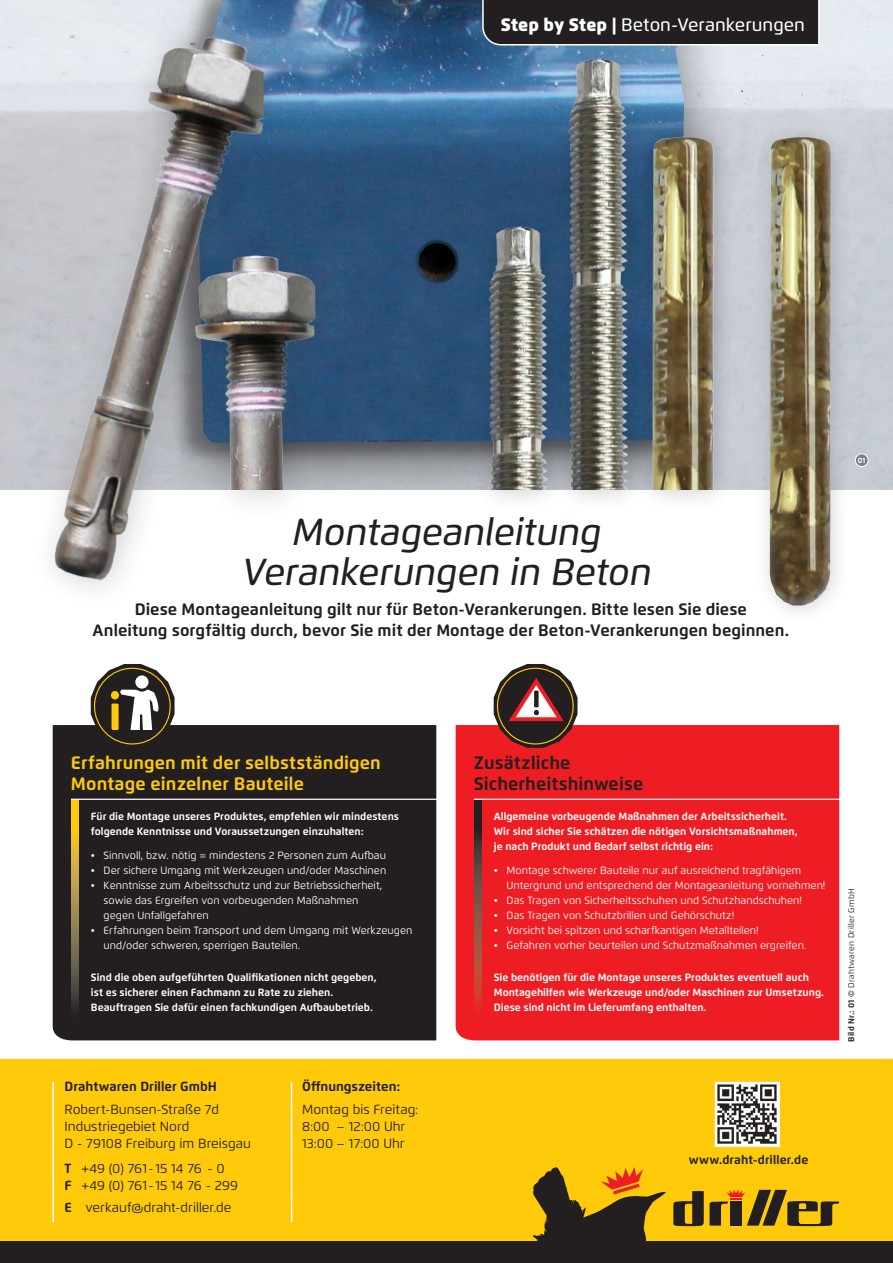
<style>
.page{position:relative;width:893px;height:1263px;background:#fff}
.page>*{position:absolute;margin:0;border:0;box-sizing:border-box;transform-origin:0 0}
.t1{font:italic 500 37.5px/40.5px "Flexo";letter-spacing:-.005em;color:#231f20;text-align:center}
.t2{font:700 18px/21.6px "Flexo";letter-spacing:.005em;color:#feca0a}
.t3{font:500 18px "Flexo";color:#fff}
.t4{font:700 18px/21.6px "Flexo";letter-spacing:.005em;color:#231f20}
.t5{font:700 16.5px/21px "Flexo";letter-spacing:.005em;color:#231f20;text-align:center}
.t6{font:13.2px/16.8px "Flexo";color:#231f20}
.t7{font:700 13.2px "Flexo";color:#231f20}
.t8{font:700 12.15px "Flexo";letter-spacing:.01em;color:#231f20}
.t9{font:10.5px/15px "Flexo";color:#fff}
.t10{font:700 10.5px/15px "Flexo";color:#fff}
.t11{font:8.25px "Flexo";letter-spacing:.035em;color:#231f20}
.t12{font:700 7.5px "Flexo";color:#fff}
.s1{font-weight:900}
.s2{font-weight:700}
.s3{font-weight:500;font-style:italic}
</style>
<div class="page">
<img style="left:264px;top:0;width:629px;height:490px">
<div style="left:481px;top:0;width:339px;height:46px;background:#231f20"></div>
<div style="left:53px;top:725px;width:383px;height:315px;background:#231f20"></div>
<svg style="left:71px;top:800px;width:7px;height:227px"></svg>
<hr style="left:71px;top:799px;width:368px;height:1px;background:#fff">
<svg style="left:91px;top:664px;width:84px;height:84px"></svg>
<div style="left:456px;top:725px;width:383px;height:315px;background:#ee1d23"></div>
<svg style="left:474px;top:800px;width:7px;height:227px"></svg>
<hr style="left:474px;top:799px;width:368px;height:1px;background:#fff">
<svg style="left:494px;top:664px;width:83px;height:84px"></svg>
<div style="left:0;top:1241px;width:893px;height:22px;background:#231f20"></div>
<div style="left:0;top:1059px;width:893px;height:182px;background:#feca0a"></div>
<svg style="left:714px;top:1081px;width:66px;height:66px"></svg>
<hr style="left:52px;top:1082px;width:2px;height:140px;background:#fff">
<hr style="left:291px;top:1082px;width:1px;height:140px;background:#fff">
<svg style="left:533px;top:1167px;width:133px;height:74px"></svg>
<svg style="left:673px;top:1189px;width:166px;height:37px"></svg>
<img style="left:766px;top:21px;width:127px;height:591px">
<div style="left:554px;top:43px;width:180px;height:468px;background:#231f20;opacity:.2"></div>
<img style="left:524px;top:21px;width:257px;height:469px">
<div style="left:473px;top:210px;width:93px;height:301px;background:#231f20;opacity:.2"></div>
<img style="left:443px;top:188px;width:117px;height:302px">
<div style="left:31px;top:14px;width:264px;height:596px;background:#231f20;opacity:.2"></div>
<img style="left:0;top:0;width:264px;height:610px">
<div style="left:172px;top:231px;width:173px;height:290px;background:#231f20;opacity:.2"></div>
<img style="left:162px;top:224px;width:201px;height:266px">
<h2 class="t3" style="left:501px;top:14px;width:306px"><span class="s1">Step by Step |</span> Beton-Verankerungen</h2>
<h1 class="t1" style="left:242px;top:511px;width:411px">Montageanleitung<br>Verankerungen in Beton</h1>
<h3 class="t5" style="left:92px;top:599px;width:698px">Diese Montageanleitung gilt nur für Beton-Verankerungen. Bitte lesen Sie diese<br>Anleitung sorgfältig durch, bevor Sie mit der Montage der Beton-Verankerungen beginnen.</h3>
<p class="t12" style="left:858px;top:456px;width:9px">01</p>
<h2 class="t2" style="left:71px;top:751px;width:311px">Erfahrungen mit der selbstständigen<br>Montage einzelner Bauteile</h2>
<p class="t10" style="left:91px;top:809px;width:310px">Für die Montage unseres Produktes, empfehlen wir mindestens folgende Kenntnisse und Voraussetzungen einzuhalten:</p>
<p class="t9" style="left:91px;top:848px;width:297px">• Sinnvoll, bzw. nötig = mindestens 2 Personen zum Aufbau</p>
<p class="t9" style="left:91px;top:863px;width:297px">• Der sichere Umgang mit Werkzeugen und/oder Maschinen</p>
<p class="t9" style="left:104px;top:878px;width:280px;text-indent:-13px">• Kenntnisse zum Arbeitsschutz und zur Betriebssicherheit, sowie das Ergreifen von vorbeugenden Maßnahmen gegen Unfallgefahren</p>
<p class="t9" style="left:104px;top:923px;width:310px;text-indent:-13px">• Erfahrungen beim Transport und dem Umgang mit Werkzeugen und/oder schweren, sperrigen Bauteilen.</p>
<p class="t10" style="left:91px;top:969px;width:287px">Sind die oben aufgeführten Qualifikationen nicht gegeben, ist es sicherer einen Fachmann zu Rate zu ziehen.<br>Beauftragen Sie dafür einen fachkundigen Aufbaubetrieb.</p>
<p class="t7" style="left:65px;top:1078px;width:154px">Drahtwaren Driller GmbH</p>
<p class="t6" style="left:65px;top:1101px;width:188px">Robert-Bunsen-Straße 7d<br>Industriegebiet Nord<br>D - 79108 Freiburg im Breisgau</p>
<p class="t6" style="left:65px;top:1160px;width:175px"><span class="s2">T</span> +49 (0) 761 - 15 14 76 - 0<br><span class="s2">F</span> +49 (0) 761 - 15 14 76 - 299</p>
<p class="t6" style="left:65px;top:1199px;width:168px"><span class="s2">E</span> verkauf@draht-driller.de</p>
<p class="t7" style="left:302px;top:1078px;width:100px">Öffnungszeiten:</p>
<p class="t6" style="left:302px;top:1101px;width:118px">Montag bis Freitag:<br>8:00 – 12:00 Uhr<br>13:00 – 17:00 Uhr</p>
<h2 class="t4" style="left:474px;top:751px;width:171px">Zusätzliche<br>Sicherheitshinweise</h2>
<p class="t10" style="left:494px;top:809px;width:305px">Allgemeine vorbeugende Maßnahmen der Arbeitssicherheit.<br>Wir sind sicher Sie schätzen die nötigen Vorsichtsmaßnahmen, je nach Produkt und Bedarf selbst richtig ein:</p>
<p class="t9" style="left:507px;top:863px;width:320px;text-indent:-13px">• Montage schwerer Bauteile nur auf ausreichend tragfähigem<br>Untergrund und entsprechend der Montageanleitung vornehmen!</p>
<p class="t9" style="left:494px;top:893px;width:310px">• Das Tragen von Sicherheitsschuhen und Schutzhandschuhen!</p>
<p class="t9" style="left:494px;top:908px;width:242px">• Das Tragen von Schutzbrillen und Gehörschutz!</p>
<p class="t9" style="left:494px;top:923px;width:266px">• Vorsicht bei spitzen und scharfkantigen Metallteilen!</p>
<p class="t9" style="left:494px;top:938px;width:314px">• Gefahren vorher beurteilen und Schutzmaßnahmen ergreifen.</p>
<p class="t10" style="left:494px;top:969px;width:332px">Sie benötigen für die Montage unseres Produktes eventuell auch<br>Montagehilfen wie Werkzeuge und/oder Maschinen zur Umsetzung.<br>Diese sind nicht im Lieferumfang enthalten.</p>
<p class="t11" style="left:846px;top:1041px;width:154px;rotate:-90deg"><span class="s2">Bild Nr.: 01</span> <span class="s3">©</span> Drahtwaren Driller GmbH</p>
<p class="t8" style="left:689px;top:1152px;width:121px">www.draht-driller.de</p>
</div>
